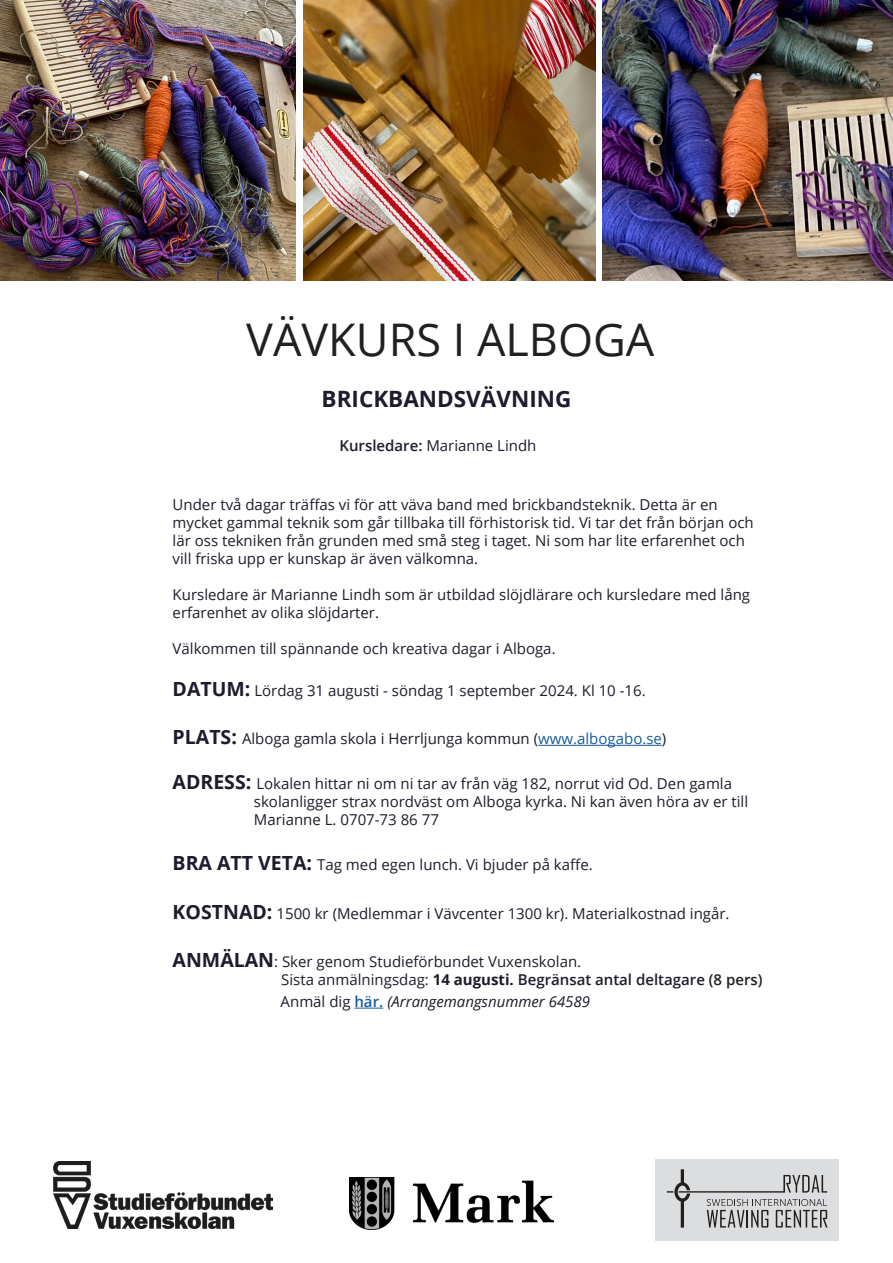
<style>
.page{position:relative;width:893px;height:1263px;background:#fff}
.page>*{position:absolute;margin:0;border:0;box-sizing:border-box;transform-origin:0 0}
.t1{font:45px "Open Sans";color:#231f20}
.t2{font:700 22.5px "Open Sans";color:#1d1c2c}
.t3{font:15px/18px "Open Sans";color:#1d1c2c}
.t4{font:600 15px "Open Sans";color:#1d1c2c}
.t5{font:italic 15px "Open Sans";color:#1d1c2c}
.s1{font-weight:600}
.s2{font-weight:700;font-size:19.5px}
.s3{color:#175d9e}
.s4{font-weight:400}
.s5{font-weight:700}
.s6{color:#231f20}
.s7{font-style:normal}
.s8{font-weight:600;font-style:normal;color:#175d9e}
</style>
<div class="page">
<img style="left:0;top:0;width:296px;height:281px">
<img style="left:303px;top:0;width:292px;height:281px">
<img style="left:602px;top:0;width:291px;height:281px">
<hr style="left:538px;top:745px;width:124px;height:1px;background:#175d9e">
<svg style="left:354px;top:1008px;width:29px;height:1px"></svg>
<div style="left:655px;top:1159px;width:184px;height:81px;background:#dcdddf"></div>
<svg style="left:667px;top:1169px;width:160px;height:58px"></svg>
<img style="left:54px;top:1161px;width:219px;height:68px">
<img style="left:350px;top:1178px;width:204px;height:52px">
<p class="t1" style="left:246px;top:309px;width:410px">VÄVKURS I ALBOGA</p>
<p class="t2" style="left:322px;top:383px;width:251px">BRICKBANDSVÄVNING</p>
<p class="t3" style="left:339px;top:436px;width:198px"><span class="s1">Kursledare:</span> Marianne Lindh</p>
<p class="t3" style="left:173px;top:495px;width:583px">Under två dagar träffas vi för att väva band med brickbandsteknik. Detta är en mycket gammal teknik som går tillbaka till förhistorisk tid. Vi tar det från början och lär oss tekniken från grunden med små steg i taget. Ni som har lite erfarenhet och vill friska upp er kunskap är även välkomna.</p>
<p class="t3" style="left:173px;top:585px;width:579px">Kursledare är Marianne Lindh som är utbildad slöjdlärare och kursledare med lång</p>
<p class="t3" style="left:173px;top:603px;width:208px">erfarenhet av olika slöjdarter.</p>
<p class="t3" style="left:173px;top:639px;width:384px">Välkommen till spännande och kreativa dagar i Alboga.</p>
<p class="t3" style="left:173px;top:681px;width:475px"><span class="s2">DATUM:</span> Lördag 31 augusti - söndag 1 september 2024. Kl 10 -16.</p>
<p class="t3" style="left:173px;top:729px;width:495px"><span class="s2">PLATS:</span> Alboga gamla skola i Herrljunga kommun (<span class="s3">www.albogabo.se</span>)</p>
<p class="t3" style="left:254px;top:774px;width:496px;text-indent:-81px"><span class="s2">ADRESS:</span> Lokalen hittar ni om ni tar av från väg 182, norrut vid Od. Den gamla skolanligger strax nordväst om Alboga kyrka. Ni kan även höra av er till<br>Marianne L. 0707-73 86 77</p>
<p class="t3" style="left:173px;top:855px;width:422px"><span class="s2">BRA ATT VETA:</span> Tag med egen lunch. Vi bjuder på kaffe.</p>
<p class="t3" style="left:173px;top:904px;width:558px"><span class="s2">KOSTNAD:</span> 1500 kr (Medlemmar i Vävcenter 1300 kr). Materialkostnad ingår.</p>
<p class="t3" style="left:173px;top:952px;width:410px"><span class="s2">ANMÄLAN</span>: Sker genom Studieförbundet Vuxenskolan.</p>
<p class="t4" style="left:281px;top:970px;width:483px"><span class="s4">Sista anmälningsdag:</span> <span class="s5">14 augusti.</span> Begränsat antal deltagare <span class="s6">(8 pers)</span></p>
<p class="t5" style="left:281px;top:991px;width:311px"><span class="s7">Anmäl dig</span> <span class="s8">här.</span> (Arrangemangsnummer 64589</p>
</div>
